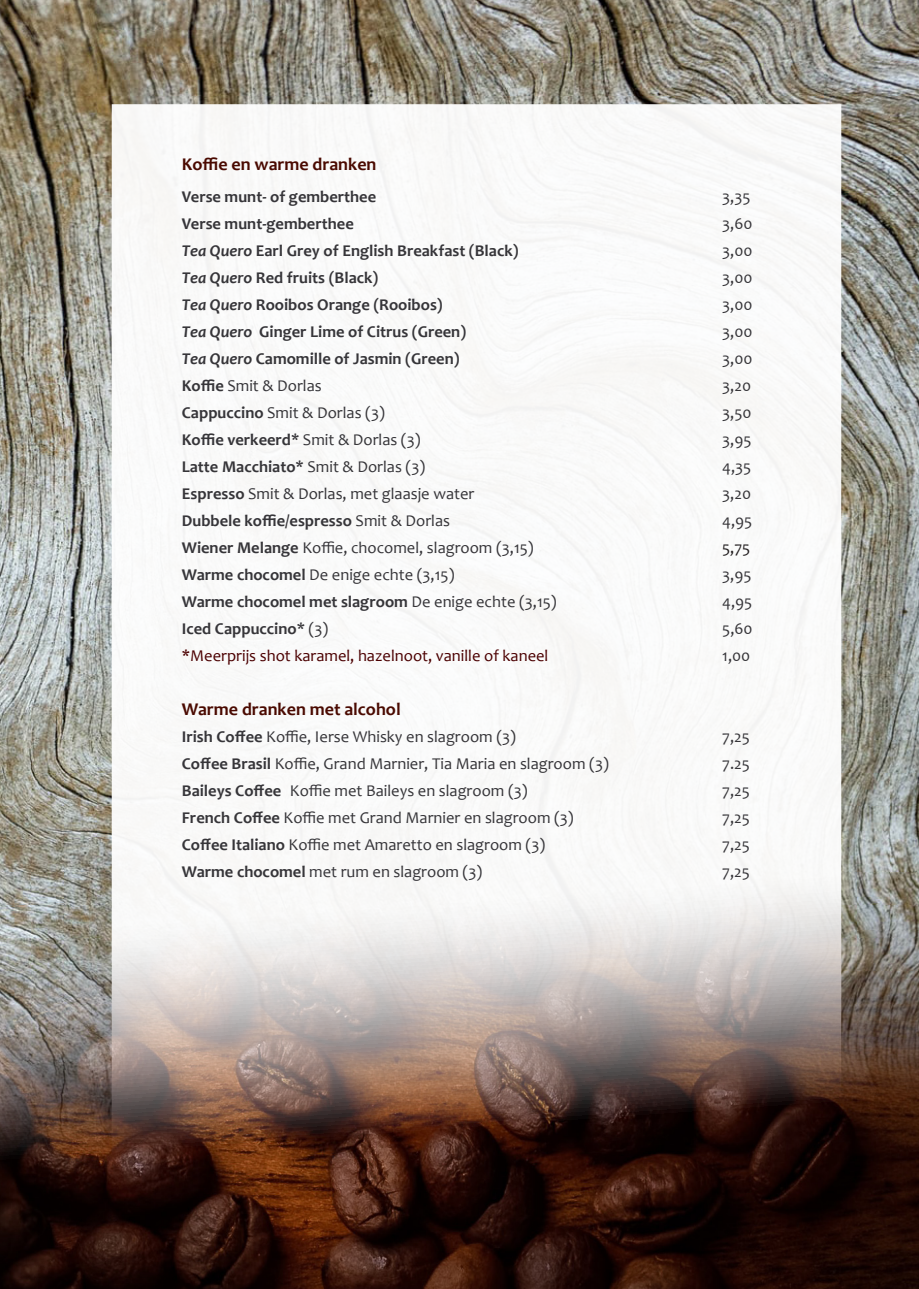
<style>
.page{position:relative;width:919px;height:1289px;background:#fff}
.page>*{position:absolute;margin:0;border:0;box-sizing:border-box;transform-origin:0 0}
.t1{font:700 18px "Candara";color:#4a0a01}
.t2{font:16.5px "Candara";color:#363539}
.t3{font:700 16.5px "Candara";color:#363539}
.t4{font:16.5px "Candara";color:#4b0001}
.t5{font:16.5px "Candara";color:#231f20}
.s1{font-style:italic}
.s2{font-weight:700}
.s3{font-weight:400}
</style>
<div class="page">
<img style="left:0;top:0;width:918px;height:554px">
<div style="left:112px;top:104px;width:729px;height:1073px;background:#fff;border:2px solid #fff"></div>
<img style="left:0;top:554px;width:918px;height:734px">
<p class="t1" style="left:182px;top:153px;width:196px">Koffie en warme dranken</p>
<p class="t3" style="left:182px;top:186px;width:196px">Verse munt- of gemberthee</p>
<p class="t2" style="left:722px;top:186px;width:30px">3,35</p>
<p class="t3" style="left:182px;top:213px;width:173px">Verse munt-gemberthee</p>
<p class="t2" style="left:722px;top:213px;width:32px">3,60</p>
<p class="t3" style="left:182px;top:240px;width:338px"><span class="s1">Tea Quero</span> Earl Grey of English Breakfast (Black)</p>
<p class="t2" style="left:722px;top:240px;width:32px">3,00</p>
<p class="t3" style="left:182px;top:267px;width:198px"><span class="s1">Tea Quero</span> Red fruits (Black)</p>
<p class="t2" style="left:722px;top:267px;width:32px">3,00</p>
<p class="t3" style="left:182px;top:294px;width:262px"><span class="s1">Tea Quero</span> Rooibos Orange (Rooibos)</p>
<p class="t2" style="left:722px;top:294px;width:32px">3,00</p>
<p class="t3" style="left:182px;top:321px;width:286px"><span class="s1">Tea Quero</span> Ginger Lime of Citrus (Green)</p>
<p class="t2" style="left:722px;top:321px;width:32px">3,00</p>
<p class="t3" style="left:182px;top:348px;width:279px"><span class="s1">Tea Quero</span> Camomille of Jasmin (Green)</p>
<p class="t2" style="left:722px;top:348px;width:32px">3,00</p>
<p class="t2" style="left:182px;top:375px;width:141px"><span class="s2">Koffie</span> Smit &amp; Dorlas</p>
<p class="t2" style="left:722px;top:375px;width:30px">3,20</p>
<p class="t2" style="left:182px;top:402px;width:204px"><span class="s2">Cappuccino</span> Smit &amp; Dorlas (3)</p>
<p class="t2" style="left:722px;top:402px;width:31px">3,50</p>
<p class="t3" style="left:182px;top:429px;width:240px">Koffie verkeerd* <span class="s3">Smit &amp; Dorlas (3)</span></p>
<p class="t2" style="left:722px;top:429px;width:31px">3,95</p>
<p class="t3" style="left:182px;top:456px;width:245px">Latte Macchiato* <span class="s3">Smit &amp; Dorlas (3)</span></p>
<p class="t2" style="left:722px;top:456px;width:31px">4,35</p>
<p class="t2" style="left:182px;top:483px;width:294px"><span class="s2">Espresso</span> Smit &amp; Dorlas, met glaasje water</p>
<p class="t2" style="left:722px;top:483px;width:30px">3,20</p>
<p class="t3" style="left:182px;top:510px;width:269px">Dubbele koffie/espresso <span class="s3">Smit &amp; Dorlas</span></p>
<p class="t2" style="left:722px;top:510px;width:32px">4,95</p>
<p class="t2" style="left:182px;top:537px;width:353px"><span class="s2">Wiener Melange</span> Koffie, chocomel, slagroom (3,15)</p>
<p class="t5" style="left:722px;top:537px;width:30px">5,75</p>
<p class="t2" style="left:182px;top:564px;width:274px"><span class="s2">Warme chocomel</span> De enige echte (3,15)</p>
<p class="t2" style="left:722px;top:564px;width:31px">3,95</p>
<p class="t3" style="left:182px;top:591px;width:376px">Warme chocomel met slagroom <span class="s3">De enige echte (3,15)</span></p>
<p class="t2" style="left:722px;top:591px;width:32px">4,95</p>
<p class="t3" style="left:182px;top:618px;width:148px">Iced Cappuccino* <span class="s3">(3)</span></p>
<p class="t2" style="left:722px;top:618px;width:32px">5,60</p>
<p class="t4" style="left:182px;top:645px;width:368px">*Meerprijs shot karamel, hazelnoot, vanille of kaneel</p>
<p class="t2" style="left:722px;top:645px;width:30px">1,00</p>
<p class="t1" style="left:182px;top:698px;width:220px">Warme dranken met alcohol</p>
<p class="t2" style="left:182px;top:726px;width:335px"><span class="s2">Irish Coffee</span> Koffie, Ierse Whisky en slagroom (3)</p>
<p class="t2" style="left:722px;top:726px;width:29px">7,25</p>
<p class="t2" style="left:182px;top:753px;width:428px"><span class="s2">Coffee Brasil</span> Koffie, Grand Marnier, Tia Maria en slagroom (3)</p>
<p class="t2" style="left:722px;top:753px;width:29px">7.25</p>
<p class="t2" style="left:182px;top:780px;width:347px"><span class="s2">Baileys Coffee</span> Koffie met Baileys en slagroom (3)</p>
<p class="t2" style="left:722px;top:780px;width:29px">7,25</p>
<p class="t2" style="left:182px;top:807px;width:393px"><span class="s2">French Coffee</span> Koffie met Grand Marnier en slagroom (3)</p>
<p class="t2" style="left:722px;top:807px;width:29px">7,25</p>
<p class="t2" style="left:182px;top:834px;width:365px"><span class="s2">Coffee Italiano</span> Koffie met Amaretto en slagroom (3)</p>
<p class="t2" style="left:722px;top:834px;width:29px">7,25</p>
<p class="t2" style="left:182px;top:861px;width:302px"><span class="s2">Warme chocomel</span> met rum en slagroom (3)</p>
<p class="t2" style="left:722px;top:861px;width:29px">7,25</p>
</div>
